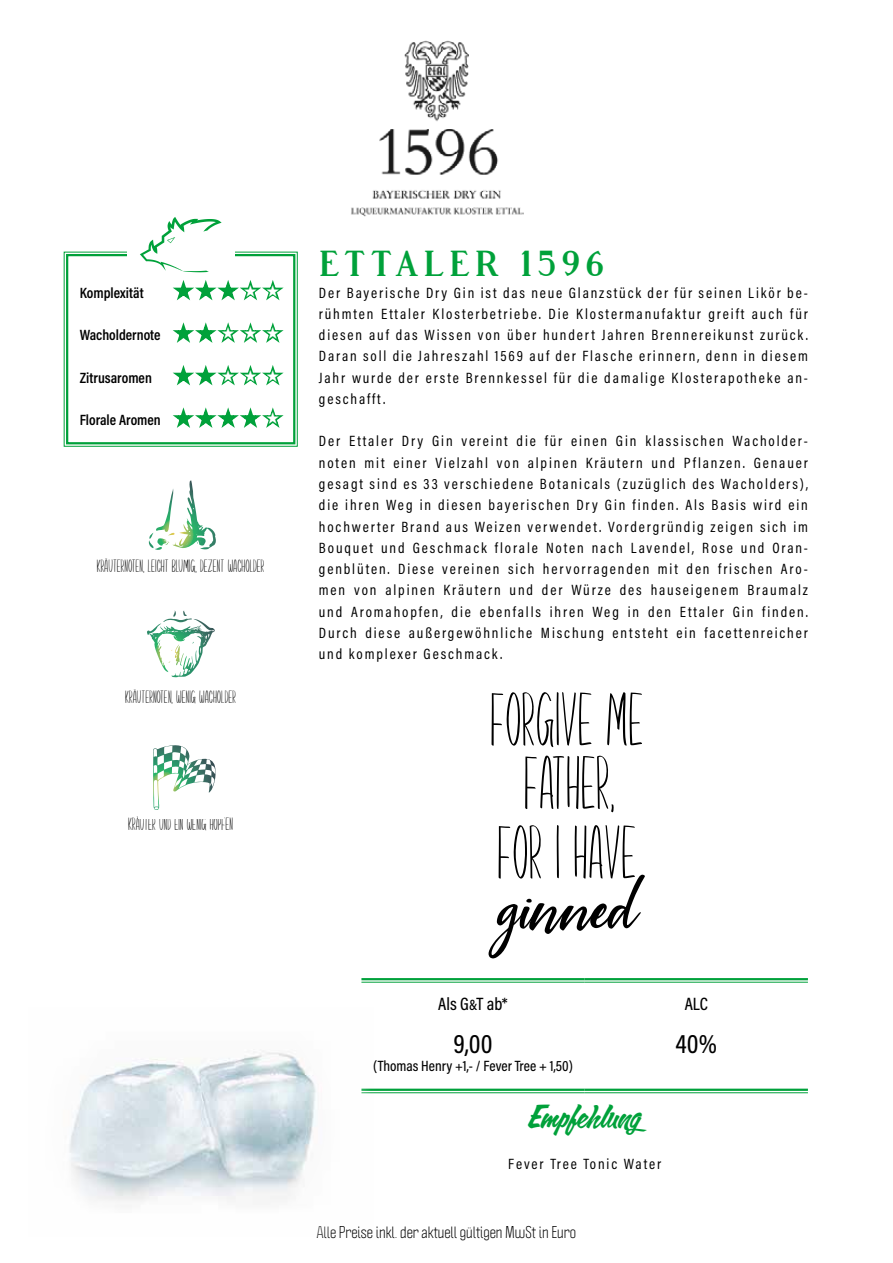
<style>
.page{position:relative;width:893px;height:1263px;background:#fff}
.page>*{position:absolute;margin:0;border:0;box-sizing:border-box;transform-origin:0 0}
.t1{font:94.5px "Coral Pen";color:#000}
.t2{font:76.5px/66.4px "Precious Way";color:#000;text-align:center;scale:.9 1}
.t3{font:36px "Vendeur";letter-spacing:.1em;color:#00a13a}
.t4{font:30px "Calgary Script OT";color:#00a13a}
.t5{font:500 27px "Acumin Pro Cond";color:#000}
.t6{font:18px "Precious Way";color:#000}
.t7{font:500 18px "Acumin Pro Cond";color:#000}
.t8{font:15px/21.3px "Acumin Pro Cond";letter-spacing:.125em;color:#000;text-align:justify}
.t9{font:600 15px "Acumin Pro Cond";color:#000}
.t10{font:condensed 15px "Politica";color:#000}
.t11{font:500 15px "Acumin Pro Cond";color:#000}
.s1{font-size:15px}
</style>
<div class="page">
<img style="left:351px;top:41px;width:173px;height:175px">
<svg style="left:148px;top:480px;width:68px;height:70px"></svg>
<svg style="left:153px;top:745px;width:63px;height:65px"></svg>
<svg style="left:147px;top:610px;width:68px;height:68px"></svg>
<svg style="left:63px;top:251px;width:235px;height:196px"></svg>
<div style="left:66px;top:254px;width:229px;height:190px;border:2px solid #00a13a"></div>
<div style="left:127px;top:235px;width:107px;height:32px;background:#fff"></div>
<div style="left:136px;top:217px;width:90px;height:55px;background:#fff"></div>
<svg style="left:140px;top:217px;width:82px;height:55px"></svg>
<hr style="left:361px;top:978px;width:224px;height:4px;background:#b3e2c4">
<hr style="left:585px;top:978px;width:223px;height:4px;background:#b1e1c3">
<hr style="left:361px;top:1089px;width:224px;height:2px;background:#00a13b">
<hr style="left:361px;top:1092px;width:224px;height:1px;background:#00a13b">
<hr style="left:585px;top:1089px;width:223px;height:2px;background:#00a13b">
<hr style="left:585px;top:1092px;width:223px;height:1px;background:#00a13b">
<hr style="left:361px;top:978px;width:224px;height:2px;background:#00a13b">
<hr style="left:361px;top:982px;width:224px;height:1px;background:#00a13b">
<hr style="left:585px;top:978px;width:223px;height:2px;background:#00a13b">
<hr style="left:585px;top:982px;width:223px;height:1px;background:#00a13b">
<img style="left:69px;top:1050px;width:304px;height:152px">
<svg style="left:177px;top:284px;width:13px;height:12px"></svg>
<svg style="left:200px;top:284px;width:12px;height:12px"></svg>
<svg style="left:222px;top:284px;width:12px;height:12px"></svg>
<svg style="left:244px;top:284px;width:13px;height:12px"></svg>
<svg style="left:267px;top:284px;width:12px;height:12px"></svg>
<svg style="left:177px;top:327px;width:13px;height:12px"></svg>
<svg style="left:200px;top:327px;width:12px;height:12px"></svg>
<svg style="left:222px;top:327px;width:12px;height:12px"></svg>
<svg style="left:244px;top:327px;width:13px;height:12px"></svg>
<svg style="left:267px;top:327px;width:12px;height:12px"></svg>
<svg style="left:177px;top:369px;width:13px;height:12px"></svg>
<svg style="left:200px;top:369px;width:12px;height:12px"></svg>
<svg style="left:222px;top:369px;width:12px;height:12px"></svg>
<svg style="left:244px;top:369px;width:13px;height:12px"></svg>
<svg style="left:267px;top:369px;width:12px;height:12px"></svg>
<svg style="left:177px;top:412px;width:13px;height:12px"></svg>
<svg style="left:200px;top:412px;width:12px;height:12px"></svg>
<svg style="left:222px;top:412px;width:12px;height:12px"></svg>
<svg style="left:244px;top:412px;width:13px;height:12px"></svg>
<svg style="left:267px;top:412px;width:12px;height:12px"></svg>
<p class="t9" style="left:80px;top:283px;width:65px">Komplexität</p>
<p class="t9" style="left:80px;top:325px;width:82px">Wacholdernote</p>
<p class="t9" style="left:80px;top:368px;width:74px">Zitrusaromen</p>
<p class="t9" style="left:80px;top:410px;width:83px">Florale Aromen</p>
<p class="t6" style="left:97px;top:557px;width:169px">KRÄUTERNOTEN, LEICHT BLUMIG, DEZENT WACHOLDER</p>
<p class="t6" style="left:125px;top:687px;width:112px">KRÄUTERNOTEN, WENIG WACHOLDER</p>
<p class="t6" style="left:128px;top:815px;width:106px">KRÄUTER UND EIN WENIG HOPFEN</p>
<h3 class="t3" style="left:319px;top:245px;width:287px">ETTALER 1596</h3>
<p class="t8" style="left:319px;top:282px;width:491px">Der Bayerische Dry Gin ist das neue Glanzstück der für seinen Likör be&shy;rühmten Ettaler Klosterbetriebe. Die Klostermanufaktur greift auch für diesen auf das Wissen von über hundert Jahren Brennereikunst zurück.<br>Daran soll die Jahreszahl 1569 auf der Flasche erinnern, denn in diesem Jahr wurde der erste Brennkessel für die damalige Klosterapotheke an&shy;geschafft.</p>
<p class="t8" style="left:319px;top:430px;width:491px">Der Ettaler Dry Gin vereint die für einen Gin klassischen Wacholder&shy;noten mit einer Vielzahl von alpinen Kräutern und Pflanzen. Genauer gesagt sind es 33 verschiedene Botanicals (zuzüglich des Wacholders), die ihren Weg in diesen bayerischen Dry Gin finden. Als Basis wird ein hochwerter Brand aus Weizen verwendet. Vordergründig zeigen sich im Bouquet und Geschmack florale Noten nach Lavendel, Rose und Oran&shy;genblüten. Diese vereinen sich hervorragenden mit den frischen Aro&shy;men von alpinen Kräutern und der Würze des hauseigenem Braumalz und Aromahopfen, die ebenfalls ihren Weg in den Ettaler Gin finden.<br>Durch diese außergewöhnliche Mischung entsteht ein facettenreicher und komplexer Geschmack.</p>
<h2 class="t2" style="left:490px;top:689px;width:172px">FORGIVE ME<br>FATHER,<br>FOR I HAVE</h2>
<h1 class="t1" style="left:500px;top:852px;width:140px">ginned</h1>
<p class="t7" style="left:438px;top:992px;width:71px">Als G<span class="s1">&amp;</span>T ab*</p>
<p class="t7" style="left:685px;top:992px;width:25px">ALC</p>
<h3 class="t5" style="left:454px;top:1026px;width:40px">9,00</h3>
<p class="t11" style="left:373px;top:1056px;width:201px">(Thomas Henry +1,- / Fever Tree + 1,50)</p>
<h3 class="t5" style="left:675px;top:1026px;width:43px">40%</h3>
<h3 class="t4" style="left:528px;top:1097px;width:114px">Empfehlung</h3>
<p class="t8" style="left:508px;top:1153px;width:154px">Fever Tree Tonic Water</p>
<p class="t10" style="left:317px;top:1221px;width:261px">Alle Preise inkl. der aktuell gültigen MwSt in Euro</p>
</div>
